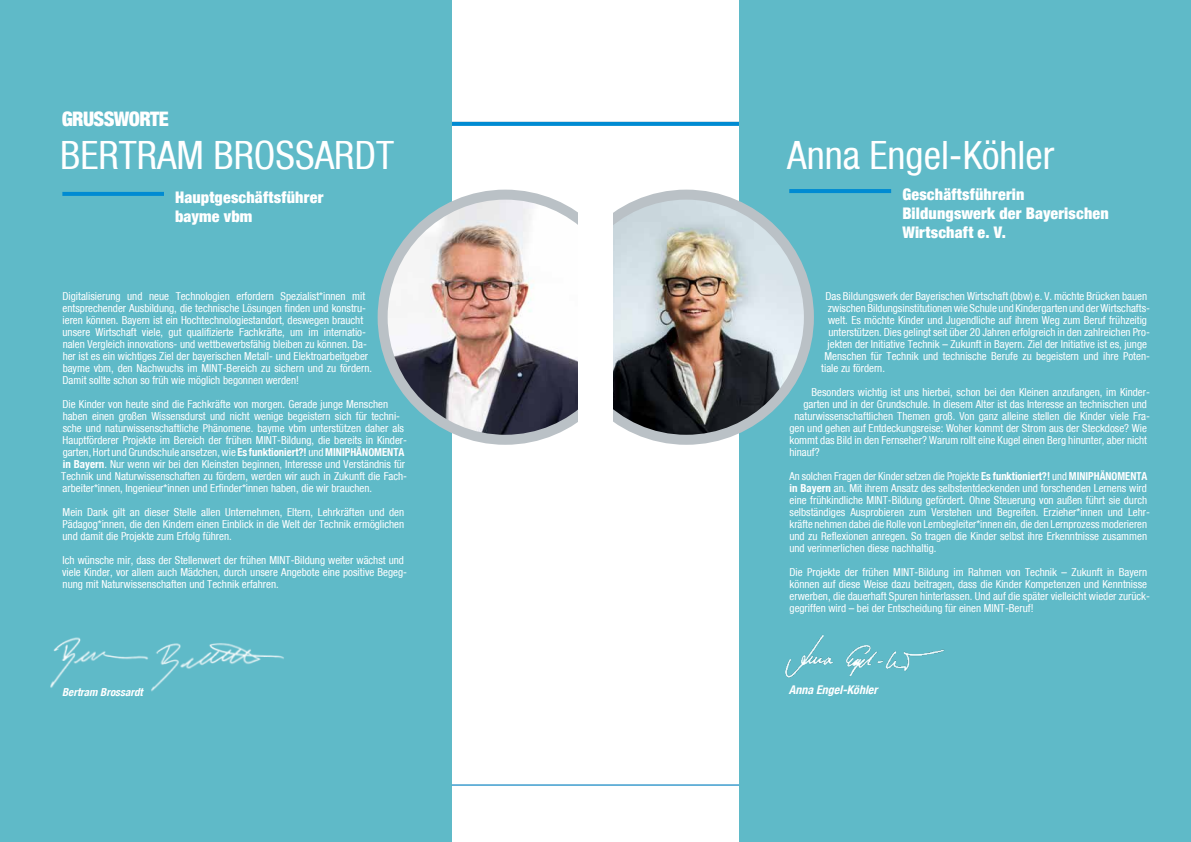
<style>
.page{position:relative;width:1191px;height:842px;background:#fff}
.page>*{position:absolute;margin:0;border:0;box-sizing:border-box;transform-origin:0 0}
.t1{font:condensed 39px "Bfz";color:#fff}
.t2{font:900 condensed 20px "Bfz";letter-spacing:-.03em;color:#fff}
.t3{font:900 condensed 16px/19.2px "Bfz";letter-spacing:.01em;color:#fff}
.t4{font:italic 700 condensed 12px "Bfz";color:#fff}
.t5{font:condensed 11px/12px "Bfz";color:#fff}
.t6{font:italic 700 condensed 11px "Bfz";color:#fff}
.s1{font-weight:700}
</style>
<div class="page">
<svg style="left:452px;top:122px;width:287px;height:4px"></svg>
<div style="left:0;top:0;width:452px;height:842px;background:#5fbac8"></div>
<div style="left:739px;top:0;width:452px;height:842px;background:#5fbac8"></div>
<hr style="left:62px;top:192px;width:102px;height:4px;background:#008bd2">
<hr style="left:452px;top:785px;width:287px;height:1px;background:#008bd2">
<hr style="left:789px;top:189px;width:102px;height:4px;background:#008bd2">
<img style="left:388px;top:197px;width:174px;height:243px">
<div style="left:377px;top:190px;width:256px;height:255px;border:10px solid #bac1c6;border-radius:50%"></div>
<img style="left:562px;top:189px;width:252px;height:256px">
<div style="left:578px;top:191px;width:34px;height:250px;background:#fff"></div>
<img style="left:50px;top:637px;width:234px;height:55px">
<img style="left:785px;top:635px;width:159px;height:43px">
<h2 class="t2" style="left:62px;top:107px;width:109px">GRUSSWORTE</h2>
<h1 class="t1" style="left:60px;top:133px;width:335px">BERTRAM BROSSARDT</h1>
<h3 class="t3" style="left:175px;top:187px;width:150px">Hauptgeschäftsführer bayme vbm</h3>
<p class="t5" style="left:63px;top:290px;width:311px">Digitalisierung und neue Technologien erfordern Spezialist*innen mit entsprechender Ausbildung, die technische Lösungen finden und konstru&shy;ieren können. Bayern ist ein Hochtechnologiestandort, deswegen braucht unsere Wirtschaft viele, gut qualifizierte Fachkräfte, um im internatio&shy;nalen Vergleich innovations- und wettbewerbsfähig bleiben zu können. Da&shy;her ist es ein wichtiges Ziel der bayerischen Metall- und Elektroarbeitgeber bayme vbm, den Nachwuchs im MINT-Bereich zu sichern und zu fördern.<br>Damit sollte schon so früh wie möglich begonnen werden!</p>
<p class="t5" style="left:61px;top:398px;width:347px">Die Kinder von heute sind die Fachkräfte von morgen. Gerade junge Menschen haben einen großen Wissensdurst und nicht wenige begeistern sich für techni&shy;sche und naturwissenschaftliche Phänomene. bayme vbm unterstützen daher als Hauptförderer Projekte im Bereich der frühen MINT-Bildung, die bereits in Kinder&shy;garten, Hort und Grundschule ansetzen, wie <span class="s1">Es funktioniert?!</span> und <span class="s1">MINIPHÄNOMENTA in Bayern</span>. Nur wenn wir bei den Kleinsten beginnen, Interesse und Verständnis für Technik und Naturwissenschaften zu fördern, werden wir auch in Zukunft die Fach&shy;arbeiter*innen, Ingenieur*innen und Erfinder*innen haben, die wir brauchen.</p>
<p class="t5" style="left:63px;top:506px;width:343px;text-align:justify">Mein Dank gilt an dieser Stelle allen Unternehmen, Eltern, Lehrkräften und den Pädagog*innen, die den Kindern einen Einblick in die Welt der Technik ermöglichen und damit die Projekte zum Erfolg führen.</p>
<p class="t5" style="left:62px;top:554px;width:346px">Ich wünsche mir, dass der Stellenwert der frühen MINT-Bildung weiter wächst und viele Kinder, vor allem auch Mädchen, durch unsere Angebote eine positive Begeg&shy;nung mit Naturwissenschaften und Technik erfahren.</p>
<p class="t6" style="left:62px;top:685px;width:82px">Bertram Brossardt</p>
<h1 class="t1" style="left:787px;top:133px;width:269px">Anna Engel-Köhler</h1>
<h3 class="t3" style="left:902px;top:184px;width:208px">Geschäftsführerin<br>Bildungswerk der Bayerischen<br>Wirtschaft e. V.</h3>
<p class="t5" style="left:825px;top:290px;width:323px">Das Bildungswerk der Bayerischen Wirtschaft (bbw) e. V. möchte Brücken bauen</p>
<p class="t5" style="left:828px;top:302px;width:323px">zwischen Bildungsinstitutionen wie Schule und Kindergarten und der Wirtschafts-</p>
<p class="t5" style="left:828px;top:314px;width:320px">welt. Es möchte Kinder und Jugendliche auf ihrem Weg zum Beruf frühzeitig</p>
<p class="t5" style="left:828px;top:326px;width:323px">unterstützen. Dies gelingt seit über 20 Jahren erfolgreich in den zahlreichen Pro-</p>
<p class="t5" style="left:827px;top:338px;width:321px">jekten der Initiative Technik – Zukunft in Bayern. Ziel der Initiative ist es, junge</p>
<p class="t5" style="left:824px;top:350px;width:327px">Menschen für Technik und technische Berufe zu begeistern und ihre Poten-</p>
<p class="t5" style="left:821px;top:362px;width:65px">tiale zu fördern.</p>
<p class="t5" style="left:811px;top:386px;width:340px">Besonders wichtig ist uns hierbei, schon bei den Kleinen anzufangen, im Kinder-</p>
<p class="t5" style="left:803px;top:398px;width:345px">garten und in der Grundschule. In diesem Alter ist das Interesse an technischen und</p>
<p class="t5" style="left:794px;top:410px;width:357px">naturwissenschaftlichen Themen groß. Von ganz alleine stellen die Kinder viele Fra-</p>
<p class="t5" style="left:789px;top:422px;width:359px">gen und gehen auf Entdeckungsreise: Woher kommt der Strom aus der Steckdose? Wie</p>
<p class="t5" style="left:789px;top:434px;width:359px">kommt das Bild in den Fernseher? Warum rollt eine Kugel einen Berg hinunter, aber nicht</p>
<p class="t5" style="left:789px;top:446px;width:32px">hinauf?</p>
<p class="t5" style="left:789px;top:470px;width:362px">An solchen Fragen der Kinder setzen die Projekte <span class="s1">Es funktioniert?!</span> und <span class="s1">MINIPHÄNOMENTA in Bayern</span> an. Mit ihrem Ansatz des selbstentdeckenden und forschenden Lernens wird eine frühkindliche MINT-Bildung gefördert. Ohne Steuerung von außen führt sie durch selbständiges Ausprobieren zum Verstehen und Begreifen. Erzieher*innen und Lehr&shy;kräfte nehmen dabei die Rolle von Lernbegleiter*innen ein, die den Lernprozess moderieren und zu Reflexionen anregen. So tragen die Kinder selbst ihre Erkenntnisse zusammen und verinnerlichen diese nachhaltig.</p>
<p class="t5" style="left:789px;top:566px;width:362px">Die Projekte der frühen MINT-Bildung im Rahmen von Technik – Zukunft in Bayern können auf diese Weise dazu beitragen, dass die Kinder Kompetenzen und Kenntnisse erwerben, die dauerhaft Spuren hinterlassen. Und auf die später vielleicht wieder zurück&shy;gegriffen wird – bei der Entscheidung für einen MINT-Beruf!</p>
<p class="t4" style="left:789px;top:682px;width:90px">Anna Engel-Köhler</p>
</div>
